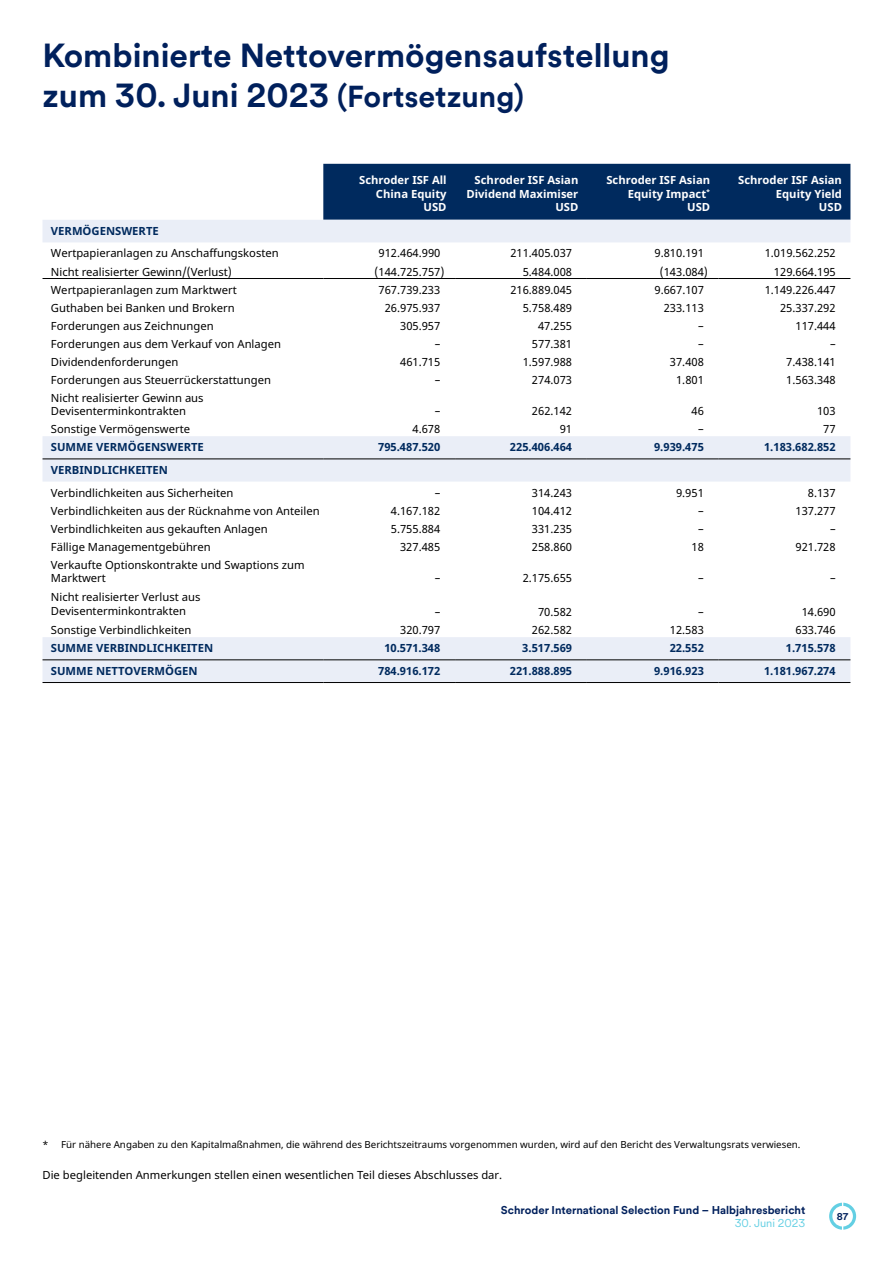
<style>
.page{position:relative;width:893px;height:1263px;background:#fff}
.page>*{position:absolute;margin:0;border:0;box-sizing:border-box;transform-origin:0 0}
.t1{font:700 33px/39.6px "Schroders Circular";color:#00205c}
.t2{font:11.25px/13.5px "Noto Sans";color:#000}
.t3{font:700 11.25px "Noto Sans";color:#002a5e}
.t4{font:700 11.25px/13.5px "Noto Sans";color:#fff;text-align:right}
.t5{font:700 11.25px "Schroders Circular";color:#00205c}
.t6{font:11.25px "Schroders Circular";color:#63cfe3}
.t7{font:9.75px "Noto Sans";color:#000}
.t8{font:700 9.75px "Schroders Circular";color:#00205c}
.s1{font-size:30px}
</style>
<div class="page">
<svg style="left:829px;top:1203px;width:27px;height:26px"></svg>
<div style="left:323px;top:164px;width:527px;height:56px;background:#002a5e"></div>
<svg style="left:43px;top:220px;width:807px;height:462px"></svg>
<hr style="left:43px;top:278px;width:280px;height:1px;background:#000">
<hr style="left:323px;top:278px;width:132px;height:1px;background:#000">
<hr style="left:455px;top:278px;width:132px;height:1px;background:#000">
<hr style="left:587px;top:278px;width:132px;height:1px;background:#000">
<hr style="left:719px;top:278px;width:131px;height:1px;background:#000">
<hr style="left:43px;top:458px;width:280px;height:1px;background:#000">
<hr style="left:323px;top:458px;width:132px;height:1px;background:#000">
<hr style="left:455px;top:458px;width:132px;height:1px;background:#000">
<hr style="left:587px;top:458px;width:132px;height:1px;background:#000">
<hr style="left:719px;top:458px;width:131px;height:1px;background:#000">
<hr style="left:43px;top:659px;width:280px;height:1px;background:#000">
<hr style="left:323px;top:659px;width:132px;height:1px;background:#000">
<hr style="left:455px;top:659px;width:132px;height:1px;background:#000">
<hr style="left:587px;top:659px;width:132px;height:1px;background:#000">
<hr style="left:719px;top:659px;width:131px;height:1px;background:#000">
<hr style="left:43px;top:682px;width:280px;height:1px;background:#000">
<hr style="left:323px;top:682px;width:132px;height:1px;background:#000">
<hr style="left:455px;top:682px;width:132px;height:1px;background:#000">
<hr style="left:587px;top:682px;width:132px;height:1px;background:#000">
<hr style="left:719px;top:682px;width:131px;height:1px;background:#000">
<h1 class="t1" style="left:43px;top:35px;width:629px">Kombinierte Nettovermögensaufstellung zum 30. Juni 2023 <span class="s1">(Fortsetzung)</span></h1>
<p class="t4" style="left:359px;top:174px;width:89px">Schroder ISF All<br>China Equity<br>USD</p>
<p class="t4" style="left:466px;top:174px;width:113px">Schroder ISF Asian<br>Dividend Maximiser<br>USD</p>
<p class="t4" style="left:606px;top:174px;width:105px">Schroder ISF Asian<br>Equity Impact<sup>*<br></sup>USD</p>
<p class="t4" style="left:738px;top:174px;width:105px">Schroder ISF Asian<br>Equity Yield<br>USD</p>
<p class="t3" style="left:51px;top:223px;width:109px">VERMÖGENSWERTE</p>
<p class="t2" style="left:51px;top:247px;width:229px">Wertpapieranlagen zu Anschaffungskosten</p>
<p class="t2" style="left:379px;top:247px;width:63px">912.464.990</p>
<p class="t2" style="left:510px;top:247px;width:63px">211.405.037</p>
<p class="t2" style="left:655px;top:247px;width:51px">9.810.191</p>
<p class="t2" style="left:765px;top:247px;width:73px">1.019.562.252</p>
<p class="t2" style="left:51px;top:265px;width:182px">Nicht realisierter Gewinn/(Verlust)</p>
<p class="t2" style="left:375px;top:265px;width:71px">(144.725.757)</p>
<p class="t2" style="left:523px;top:265px;width:51px">5.484.008</p>
<p class="t2" style="left:660px;top:265px;width:50px">(143.084)</p>
<p class="t2" style="left:774px;top:265px;width:63px">129.664.195</p>
<p class="t2" style="left:51px;top:283px;width:187px">Wertpapieranlagen zum Marktwert</p>
<p class="t2" style="left:379px;top:283px;width:63px">767.739.233</p>
<p class="t2" style="left:510px;top:283px;width:63px">216.889.045</p>
<p class="t2" style="left:654px;top:283px;width:51px">9.667.107</p>
<p class="t2" style="left:765px;top:283px;width:73px">1.149.226.447</p>
<p class="t2" style="left:51px;top:301px;width:185px">Guthaben bei Banken und Brokern</p>
<p class="t2" style="left:385px;top:301px;width:57px">26.975.937</p>
<p class="t2" style="left:523px;top:301px;width:51px">5.758.489</p>
<p class="t2" style="left:664px;top:301px;width:42px">233.113</p>
<p class="t2" style="left:780px;top:301px;width:57px">25.337.292</p>
<p class="t2" style="left:51px;top:319px;width:164px">Forderungen aus Zeichnungen</p>
<p class="t2" style="left:400px;top:319px;width:42px">305.957</p>
<p class="t2" style="left:538px;top:319px;width:36px">47.255</p>
<p class="t2" style="left:698px;top:319px;width:7px">–</p>
<p class="t2" style="left:795px;top:319px;width:42px">117.444</p>
<p class="t2" style="left:51px;top:337px;width:232px">Forderungen aus dem Verkauf von Anlagen</p>
<p class="t2" style="left:435px;top:337px;width:7px">–</p>
<p class="t2" style="left:532px;top:337px;width:42px">577.381</p>
<p class="t2" style="left:698px;top:337px;width:7px">–</p>
<p class="t2" style="left:830px;top:337px;width:7px">–</p>
<p class="t2" style="left:51px;top:355px;width:129px">Dividendenforderungen</p>
<p class="t2" style="left:400px;top:355px;width:42px">461.715</p>
<p class="t2" style="left:523px;top:355px;width:51px">1.597.988</p>
<p class="t2" style="left:670px;top:355px;width:36px">37.408</p>
<p class="t2" style="left:786px;top:355px;width:51px">7.438.141</p>
<p class="t2" style="left:51px;top:373px;width:222px">Forderungen aus Steuerrückerstattungen</p>
<p class="t2" style="left:435px;top:373px;width:7px">–</p>
<p class="t2" style="left:532px;top:373px;width:42px">274.073</p>
<p class="t2" style="left:676px;top:373px;width:29px">1.801</p>
<p class="t2" style="left:786px;top:373px;width:51px">1.563.348</p>
<p class="t2" style="left:51px;top:391px;width:154px">Nicht realisierter Gewinn aus<br>Devisenterminkontrakten</p>
<p class="t2" style="left:435px;top:405px;width:7px">–</p>
<p class="t2" style="left:532px;top:405px;width:42px">262.142</p>
<p class="t2" style="left:691px;top:405px;width:14px">46</p>
<p class="t2" style="left:817px;top:405px;width:20px">103</p>
<p class="t2" style="left:51px;top:423px;width:141px">Sonstige Vermögenswerte</p>
<p class="t2" style="left:413px;top:423px;width:29px">4.678</p>
<p class="t2" style="left:560px;top:423px;width:14px">91</p>
<p class="t2" style="left:698px;top:423px;width:7px">–</p>
<p class="t2" style="left:823px;top:423px;width:14px">77</p>
<p class="t3" style="left:51px;top:439px;width:154px">SUMME VERMÖGENSWERTE</p>
<p class="t3" style="left:378px;top:439px;width:64px">795.487.520</p>
<p class="t3" style="left:510px;top:439px;width:64px">225.406.464</p>
<p class="t3" style="left:654px;top:439px;width:51px">9.939.475</p>
<p class="t3" style="left:764px;top:439px;width:73px">1.183.682.852</p>
<p class="t3" style="left:51px;top:462px;width:119px">VERBINDLICHKEITEN</p>
<p class="t2" style="left:51px;top:486px;width:184px">Verbindlichkeiten aus Sicherheiten</p>
<p class="t2" style="left:435px;top:486px;width:7px">–</p>
<p class="t2" style="left:532px;top:486px;width:42px">314.243</p>
<p class="t2" style="left:676px;top:486px;width:29px">9.951</p>
<p class="t2" style="left:808px;top:486px;width:29px">8.137</p>
<p class="t2" style="left:51px;top:504px;width:270px">Verbindlichkeiten aus der Rücknahme von Anteilen</p>
<p class="t2" style="left:391px;top:504px;width:51px">4.167.182</p>
<p class="t2" style="left:532px;top:504px;width:42px">104.412</p>
<p class="t2" style="left:698px;top:504px;width:7px">–</p>
<p class="t2" style="left:795px;top:504px;width:42px">137.277</p>
<p class="t2" style="left:51px;top:522px;width:218px">Verbindlichkeiten aus gekauften Anlagen</p>
<p class="t2" style="left:391px;top:522px;width:51px">5.755.884</p>
<p class="t2" style="left:532px;top:522px;width:42px">331.235</p>
<p class="t2" style="left:698px;top:522px;width:7px">–</p>
<p class="t2" style="left:830px;top:522px;width:7px">–</p>
<p class="t2" style="left:51px;top:540px;width:161px">Fällige Managementgebühren</p>
<p class="t2" style="left:400px;top:540px;width:42px">327.485</p>
<p class="t2" style="left:532px;top:540px;width:42px">258.860</p>
<p class="t2" style="left:691px;top:540px;width:14px">18</p>
<p class="t2" style="left:795px;top:540px;width:42px">921.728</p>
<p class="t2" style="left:51px;top:558px;width:255px">Verkaufte Optionskontrakte und Swaptions zum<br>Marktwert</p>
<p class="t2" style="left:435px;top:572px;width:7px">–</p>
<p class="t2" style="left:523px;top:572px;width:51px">2.175.655</p>
<p class="t2" style="left:698px;top:572px;width:7px">–</p>
<p class="t2" style="left:830px;top:572px;width:7px">–</p>
<p class="t2" style="left:51px;top:591px;width:151px">Nicht realisierter Verlust aus<br>Devisenterminkontrakten</p>
<p class="t2" style="left:435px;top:606px;width:7px">–</p>
<p class="t2" style="left:538px;top:606px;width:36px">70.582</p>
<p class="t2" style="left:698px;top:606px;width:7px">–</p>
<p class="t2" style="left:802px;top:606px;width:36px">14.690</p>
<p class="t2" style="left:51px;top:624px;width:142px">Sonstige Verbindlichkeiten</p>
<p class="t2" style="left:400px;top:624px;width:42px">320.797</p>
<p class="t2" style="left:532px;top:624px;width:42px">262.582</p>
<p class="t2" style="left:670px;top:624px;width:36px">12.583</p>
<p class="t2" style="left:795px;top:624px;width:42px">633.746</p>
<p class="t3" style="left:51px;top:640px;width:164px">SUMME VERBINDLICHKEITEN</p>
<p class="t3" style="left:384px;top:640px;width:57px">10.571.348</p>
<p class="t3" style="left:522px;top:640px;width:51px">3.517.569</p>
<p class="t3" style="left:670px;top:640px;width:36px">22.552</p>
<p class="t3" style="left:786px;top:640px;width:51px">1.715.578</p>
<p class="t3" style="left:51px;top:663px;width:148px">SUMME NETTOVERMÖGEN</p>
<p class="t3" style="left:378px;top:663px;width:64px">784.916.172</p>
<p class="t3" style="left:510px;top:663px;width:64px">221.888.895</p>
<p class="t3" style="left:654px;top:663px;width:51px">9.916.923</p>
<p class="t3" style="left:764px;top:663px;width:73px">1.181.967.274</p>
<p class="t7" style="left:43px;top:1137px;width:759px">* Für nähere Angaben zu den Kapitalmaßnahmen, die während des Berichtszeitraums vorgenommen wurden, wird auf den Bericht des Verwaltungsrats verwiesen.</p>
<p class="t2" style="left:43px;top:1169px;width:461px">Die begleitenden Anmerkungen stellen einen wesentlichen Teil dieses Abschlusses dar.</p>
<p class="t5" style="left:501px;top:1202px;width:306px">Schroder International Selection Fund – Halbjahresbericht</p>
<p class="t6" style="left:735px;top:1215px;width:72px">30. Juni 2023</p>
<p class="t8" style="left:837px;top:1209px;width:13px">87</p>
</div>
